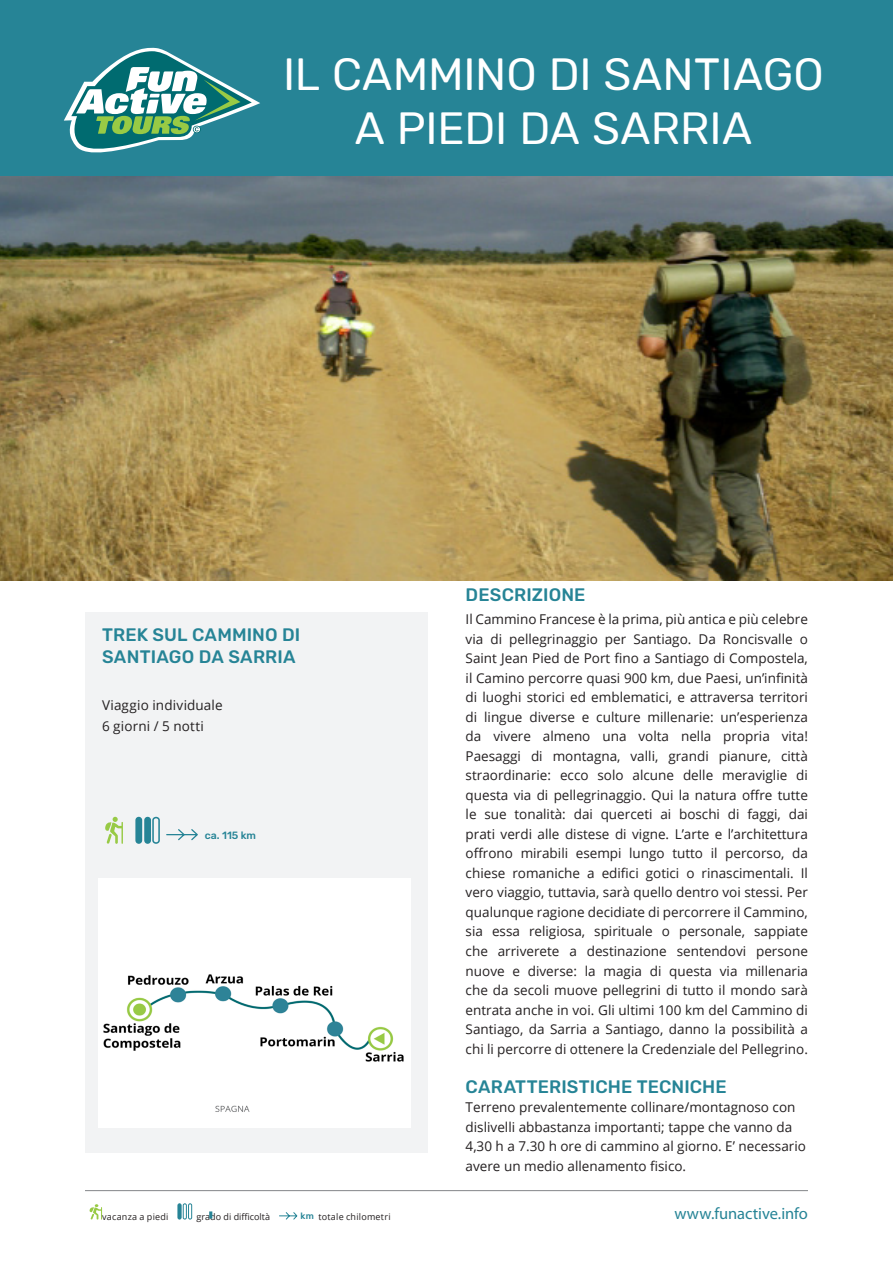
<style>
.page{position:relative;width:893px;height:1263px;background:#fff}
.page>*{position:absolute;margin:0;border:0;box-sizing:border-box;transform-origin:0 0}
.H1_Rubik_regular_30{font:45px/54px "Rubik";letter-spacing:-.005em;color:#fff;text-align:center}
.Teaser_Rubik_medium{font:500 18px/21.6px "Rubik";letter-spacing:.005em;color:#268496}
.T_Open_Sans_9_14{font:500 18px "Rubik";letter-spacing:.005em;color:#268496}
.t1{font:16.5px "Myriad Pro";letter-spacing:-.005em;color:#268496}
.T_Open_Sans_9_14-2{font:13.5px/19.5px "Open Sans";color:#231f20;text-align:justify}
.t2{font:500 10.5px "Rubik";color:#268496}
.T_Open_Sans_9_14-3{font:9px "Open Sans";letter-spacing:.025em;color:#231f20}
.T_Open_Sans_9_14-4{font:9px "Open Sans";color:#231f20}
.t3{font:500 9px "Rubik";color:#268496}
</style>
<div class="page">
<hr style="left:85px;top:1190px;width:723px;height:1px;background:#939598">
<svg style="left:89px;top:1204px;width:13px;height:15px"></svg>
<div style="left:188px;top:1203px;width:4px;height:16px;border:1px solid #268496;border-radius:2px"></div>
<div style="left:183px;top:1203px;width:4px;height:16px;border:1px solid #268496;border-radius:2px"></div>
<hr style="left:178px;top:1204px;width:3px;height:15px;background:#268496;border-radius:2px">
<div style="left:177px;top:1203px;width:5px;height:16px;border:1px solid #268496;border-radius:2px"></div>
<svg style="left:279px;top:1212px;width:19px;height:8px"></svg>
<svg style="left:209px;top:1211px;width:3px;height:7px"></svg>
<img style="left:0;top:175px;width:893px;height:406px">
<div style="left:85px;top:613px;width:342px;height:540px;background:#f2f3f4"></div>
<svg style="left:105px;top:817px;width:18px;height:27px"></svg>
<svg style="left:135px;top:816px;width:16px;height:28px"></svg>
<div style="left:152px;top:817px;width:8px;height:27px;border:2px solid #268496;border-radius:3px"></div>
<svg style="left:166px;top:829px;width:32px;height:12px"></svg>
<div style="left:0;top:0;width:893px;height:175px;background:#268496"></div>
<svg style="left:64px;top:48px;width:196px;height:105px"></svg>
<div style="left:98px;top:879px;width:312px;height:248px;background:#fff"></div>
<p class="H1_Rubik_regular_30" style="left:283px;top:49px;width:542px">IL CAMMINO DI SANTIAGO<br>A PIEDI DA SARRIA</p>
<p class="Teaser_Rubik_medium" style="left:102px;top:625px;width:200px">TREK SUL CAMMINO DI<br>SANTIAGO DA SARRIA</p>
<p class="T_Open_Sans_9_14-2" style="left:102px;top:695px;width:122px">Viaggio individuale</p>
<p class="T_Open_Sans_9_14-2" style="left:102px;top:716px;width:104px">6 giorni / 5 notti</p>
<p class="t2" style="left:205px;top:830px;width:53px">ca. 115 km</p>
<p class="Teaser_Rubik_medium" style="left:466px;top:584px;width:121px">DESCRIZIONE</p>
<p class="T_Open_Sans_9_14-2" style="left:466px;top:609px;width:344px">Il Cammino Francese è la prima, più antica e più celebre via di pellegrinaggio per Santiago. Da Roncisvalle o Saint Jean Pied de Port fino a Santiago di Compostela, il Camino percorre quasi 900 km, due Paesi, un’infinità di luoghi storici ed emblematici, e attraversa territori di lingue diverse e culture millenarie: un’esperienza da vivere almeno una volta nella propria vita!<br>Paesaggi di montagna, valli, grandi pianure, città straordinarie: ecco solo alcune delle meraviglie di questa via di pellegrinaggio. Qui la natura offre tutte le sue tonalità: dai querceti ai boschi di faggi, dai prati verdi alle distese di vigne. L’arte e l’architettura offrono mirabili esempi lungo tutto il percorso, da chiese romaniche a edifici gotici o rinascimentali. Il vero viaggio, tuttavia, sarà quello dentro voi stessi. Per qualunque ragione decidiate di percorrere il Cammino, sia essa religiosa, spirituale o personale, sappiate che arriverete a destinazione sentendovi persone nuove e diverse: la magia di questa via millenaria che da secoli muove pellegrini di tutto il mondo sarà entrata anche in voi. Gli ultimi 100 km del Cammino di Santiago, da Sarria a Santiago, danno la possibilità a chi li percorre di ottenere la Credenziale del Pellegrino.</p>
<p class="T_Open_Sans_9_14" style="left:466px;top:1076px;width:263px">CARATTERISTICHE TECNICHE</p>
<p class="T_Open_Sans_9_14-2" style="left:466px;top:1097px;width:342px;text-align:left">Terreno prevalentemente collinare/montagnoso con dislivelli abbastanza importanti; tappe che vanno da 4,30 h a 7.30 h ore di cammino al giorno. E’ necessario avere un medio allenamento fisico.</p>
<p class="T_Open_Sans_9_14-3" style="left:102px;top:1210px;width:68px">vacanza a piedi</p>
<p class="T_Open_Sans_9_14-4" style="left:197px;top:1210px;width:75px">grado di difficoltà</p>
<p class="t3" style="left:300px;top:1211px;width:15px">km</p>
<p class="T_Open_Sans_9_14-3" style="left:318px;top:1210px;width:74px">totale chilometri</p>
<p class="t1" style="left:674px;top:1203px;width:135px">www.funactive.info</p>
</div>
